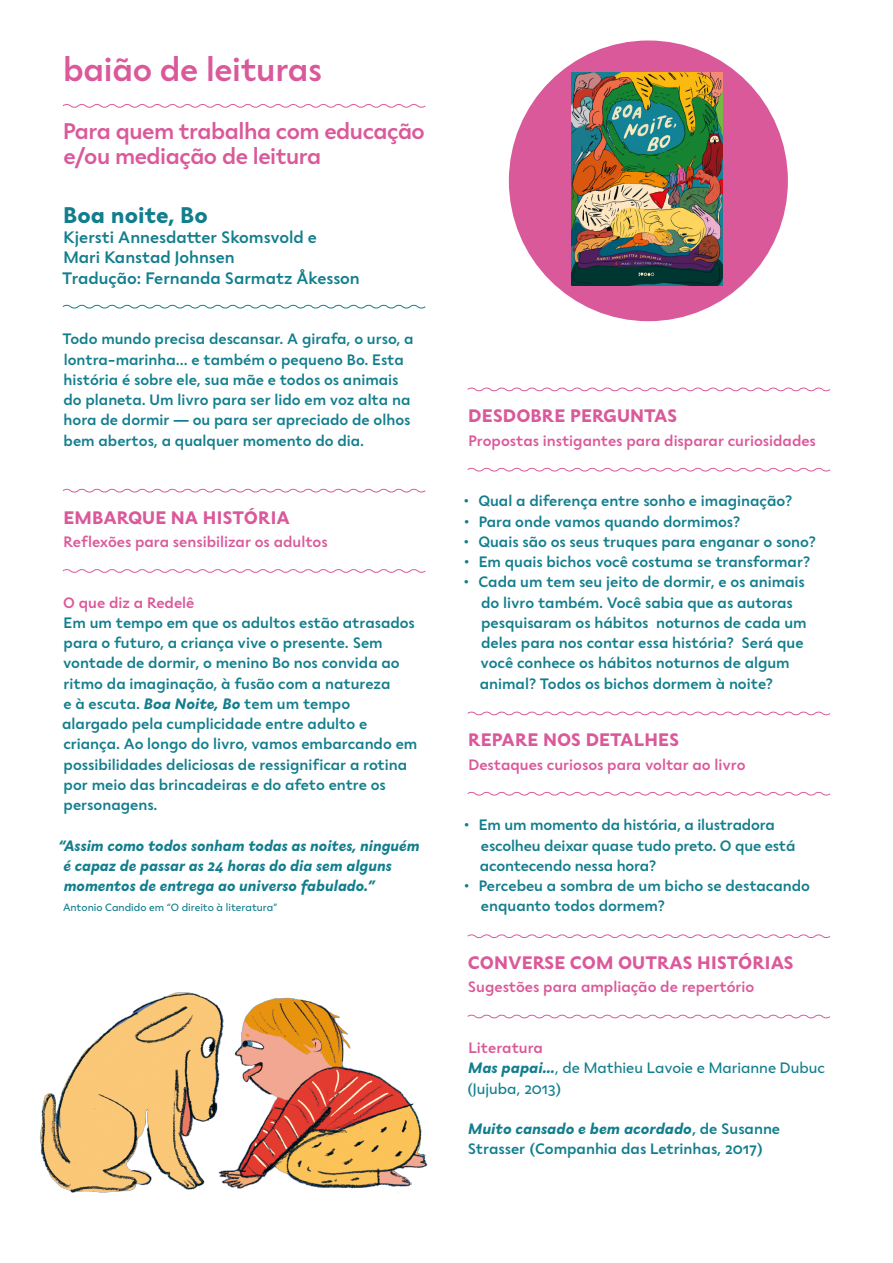
<style>
.page{position:relative;width:893px;height:1263px;background:#fff}
.page>*{position:absolute;margin:0;border:0;box-sizing:border-box;transform-origin:0 0}
.t1{font:500 33px "Seiva";letter-spacing:-.01em;color:#da599a}
.t2{font:500 22.5px/25.5px "Seiva";letter-spacing:-.02em;color:#da599a}
.t3{font:700 22.5px "Seiva";color:#127e8d}
.t4{font:700 18px "Seiva";color:#da599a}
.t5{font:500 16.5px/20.2px "Seiva";color:#127e8d}
.t6{font:500 15px/20.2px "Seiva";color:#127e8d}
.t7{font:500 15px "Seiva";color:#da599a}
.t8{font:italic 700 15px/20.2px "Seiva";color:#127e8d}
.t9{font:15px/20.2px "Seiva";color:#127e8d}
.t10{font:10.5px "Seiva";color:#127e8d}
.s1{font-weight:700;font-style:italic}
.s2{font-weight:500;color:#da599a}
</style>
<div class="page">
<svg style="left:62px;top:104px;width:364px;height:4px"></svg>
<svg style="left:62px;top:304px;width:364px;height:5px"></svg>
<svg style="left:62px;top:488px;width:364px;height:5px"></svg>
<svg style="left:62px;top:569px;width:364px;height:4px"></svg>
<div style="left:509px;top:40px;width:279px;height:281px;background:#da599a;border-radius:50%"></div>
<img style="left:571px;top:73px;width:152px;height:212px">
<img style="left:39px;top:992px;width:389px;height:201px">
<svg style="left:467px;top:387px;width:364px;height:5px"></svg>
<svg style="left:467px;top:467px;width:364px;height:5px"></svg>
<svg style="left:467px;top:711px;width:364px;height:5px"></svg>
<svg style="left:467px;top:791px;width:364px;height:5px"></svg>
<svg style="left:467px;top:934px;width:364px;height:4px"></svg>
<svg style="left:467px;top:1014px;width:364px;height:5px"></svg>
<h1 class="t1" style="left:63px;top:49px;width:260px">baião de leituras</h1>
<h2 class="t2" style="left:63px;top:118px;width:363px">Para quem trabalha com educação e/ou mediação de leitura</h2>
<h2 class="t3" style="left:63px;top:201px;width:146px">Boa noite, Bo</h2>
<p class="t5" style="left:62px;top:227px;width:299px">Kjersti Annesdatter Skomsvold e<br>Mari Kanstad Johnsen<br>Tradução: Fernanda Sarmatz Åkesson</p>
<p class="t6" style="left:62px;top:329px;width:352px">Todo mundo precisa descansar. A girafa, o urso, a lontra-marinha... e também o pequeno Bo. Esta história é sobre ele, sua mãe e todos os animais do planeta. Um livro para ser lido em voz alta na hora de dormir — ou para ser apreciado de olhos bem abertos, a qualquer momento do dia.</p>
<p class="t4" style="left:63px;top:506px;width:228px">EMBARQUE NA HISTÓRIA</p>
<p class="t7" style="left:64px;top:532px;width:266px">Reflexões para sensibilizar os adultos</p>
<p class="t7" style="left:63px;top:593px;width:133px">O que diz a Redelê</p>
<p class="t6" style="left:62px;top:612px;width:357px">Em um tempo em que os adultos estão atrasados para o futuro, a criança vive o presente. Sem vontade de dormir, o menino Bo nos convida ao ritmo da imaginação, à fusão com a natureza<br>e à escuta. <span class="s1">Boa Noite, Bo</span> tem um tempo alargado pela cumplicidade entre adulto e criança. Ao longo do livro, vamos embarcando em possibilidades deliciosas de ressignificar a rotina por meio das brincadeiras e do afeto entre os personagens.</p>
<p class="t8" style="left:63px;top:835px;width:358px;text-indent:-5px">“Assim como todos sonham todas as noites, ninguém é capaz de passar as 24 horas do dia sem alguns momentos de entrega ao universo fabulado.”</p>
<p class="t10" style="left:63px;top:901px;width:216px">Antonio Candido em “O direito à literatura”</p>
<p class="t4" style="left:468px;top:405px;width:210px">DESDOBRE PERGUNTAS</p>
<p class="t7" style="left:468px;top:431px;width:349px">Propostas instigantes para disparar curiosidades</p>
<p class="t6" style="left:463px;top:491px;width:331px">• Qual a diferença entre sonho e imaginação?</p>
<p class="t6" style="left:463px;top:511px;width:278px">• Para onde vamos quando dormimos?</p>
<p class="t6" style="left:463px;top:531px;width:354px">• Quais são os seus truques para enganar o sono?</p>
<p class="t6" style="left:463px;top:552px;width:348px">• Em quais bichos você costuma se transformar?</p>
<p class="t6" style="left:480px;top:572px;width:328px;text-indent:-17px">• Cada um tem seu jeito de dormir, e os animais do livro também. Você sabia que as autoras pesquisaram os hábitos noturnos de cada um deles para nos contar essa história? Será que você conhece os hábitos noturnos de algum animal? Todos os bichos dormem à noite?</p>
<p class="t4" style="left:468px;top:729px;width:213px">REPARE NOS DETALHES</p>
<p class="t7" style="left:468px;top:755px;width:279px">Destaques curiosos para voltar ao livro</p>
<p class="t6" style="left:480px;top:815px;width:317px;text-indent:-16px">• Em um momento da história, a ilustradora escolheu deixar quase tudo preto. O que está acontecendo nessa hora?</p>
<p class="t6" style="left:481px;top:876px;width:331px;text-indent:-17px">• Percebeu a sombra de um bicho se destacando enquanto todos dormem?</p>
<p class="t4" style="left:468px;top:951px;width:327px">CONVERSE COM OUTRAS HISTÓRIAS</p>
<p class="t7" style="left:468px;top:978px;width:288px">Sugestões para ampliação de repertório</p>
<p class="t9" style="left:467px;top:1038px;width:359px"><span class="s2">Literatura<br></span><span class="s1">Mas papai...</span>, de Mathieu Lavoie e Marianne Dubuc (Jujuba, 2013)</p>
<p class="t6" style="left:468px;top:1119px;width:314px"><span class="s1">Muito cansado e bem acordado</span>, de Susanne<br>Strasser (Companhia das Letrinhas, 2017)</p>
</div>
